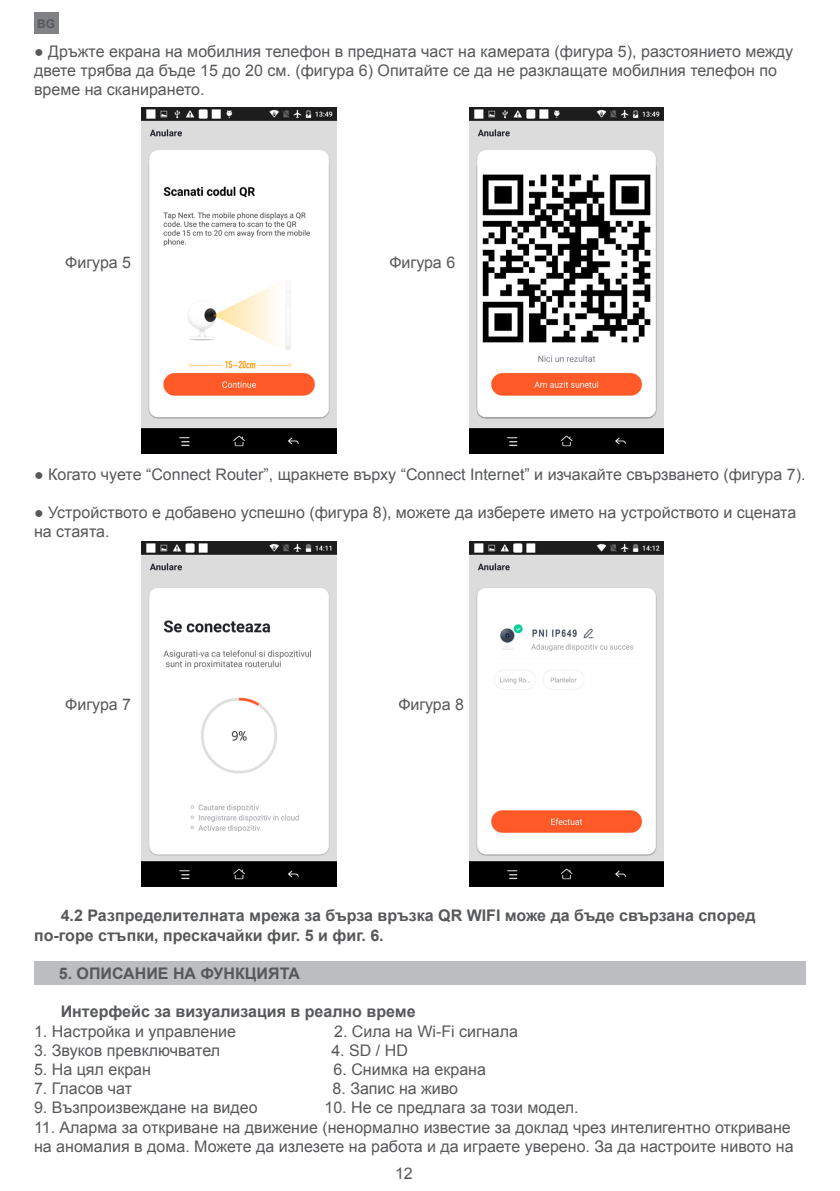
<style>
.page{position:relative;width:840px;height:1191px;background:#fff}
.page>*{position:absolute;margin:0;border:0;box-sizing:border-box;transform-origin:0 0}
.t1{font:16px/19.2px "Arial";color:#57585a}
.UPPERCASE_TITLE{font:700 16px/19.2px "Arial";color:#57585a}
.t2{font:700 12px "Arial";color:#57585a}
</style>
<div class="page">
<div style="left:34px;top:12px;width:24px;height:22px;background:#808285"></div>
<div style="left:34px;top:961px;width:771px;height:24px;background:#bcbdc0"></div>
<img style="left:142px;top:107px;width:194px;height:346px">
<img style="left:469px;top:107px;width:194px;height:346px">
<img style="left:142px;top:541px;width:194px;height:346px">
<img style="left:469px;top:541px;width:194px;height:346px">
<p class="t2" style="left:37px;top:15px;width:19px">BG</p>
<p class="t1" style="left:34px;top:42px;width:760px">● Дръжте екрана на мобилния телефон в предната част на камерата (фигура 5), разстоянието между двете трябва да бъде 15 до 20 см. (фигура 6) Опитайте се да не разклащате мобилния телефон по време на сканирането.</p>
<p class="t1" style="left:65px;top:253px;width:67px">Фигура 5</p>
<p class="t1" style="left:389px;top:253px;width:67px">Фигура 6</p>
<p class="t1" style="left:34px;top:464px;width:772px">● Когато чуете “Connect Router”, щракнете върху “Connect Internet” и изчакайте свързването (фигура 7).</p>
<p class="t1" style="left:34px;top:503px;width:763px">● Устройството е добавено успешно (фигура 8), можете да изберете името на устройството и сцената на стаята.</p>
<p class="t1" style="left:65px;top:695px;width:67px">Фигура 7</p>
<p class="t1" style="left:398px;top:695px;width:67px">Фигура 8</p>
<p class="UPPERCASE_TITLE" style="left:34px;top:906px;width:722px;text-indent:27px">4.2 Разпределителната мрежа за бърза връзка QR WIFI може да бъде свързана според по-горе стъпки, прескачайки фиг. 5 и фиг. 6.</p>
<p class="UPPERCASE_TITLE" style="left:59px;top:964px;width:242px">5. ОПИСАНИЕ НА ФУНКЦИЯТА</p>
<p class="UPPERCASE_TITLE" style="left:61px;top:1002px;width:356px">Интерфейс за визуализация в реално време</p>
<p class="t1" style="left:34px;top:1021px;width:203px">1. Настройка и управление</p>
<p class="t1" style="left:334px;top:1021px;width:185px">2. Сила на Wi-Fi сигнала</p>
<p class="t1" style="left:34px;top:1040px;width:187px">3. Звуков превключвател</p>
<p class="t1" style="left:331px;top:1040px;width:78px">4. SD / HD</p>
<p class="t1" style="left:34px;top:1060px;width:118px">5. На цял екран</p>
<p class="t1" style="left:333px;top:1060px;width:154px">6. Снимка на екрана</p>
<p class="t1" style="left:34px;top:1079px;width:100px">7. Гласов чат</p>
<p class="t1" style="left:332px;top:1079px;width:127px">8. Запис на живо</p>
<p class="t1" style="left:34px;top:1098px;width:225px">9. Възпроизвеждане на видео</p>
<p class="t1" style="left:324px;top:1098px;width:255px">10. Не се предлага за този модел.</p>
<p class="t1" style="left:34px;top:1117px;width:760px">11. Аларма за откриване на движение (ненормално известие за доклад чрез интелигентно откриване на аномалия в дома. Можете да излезете на работа и да играете уверено. За да настроите нивото на</p>
<p class="t1" style="left:395px;top:1163px;width:19px">12</p>
</div>
